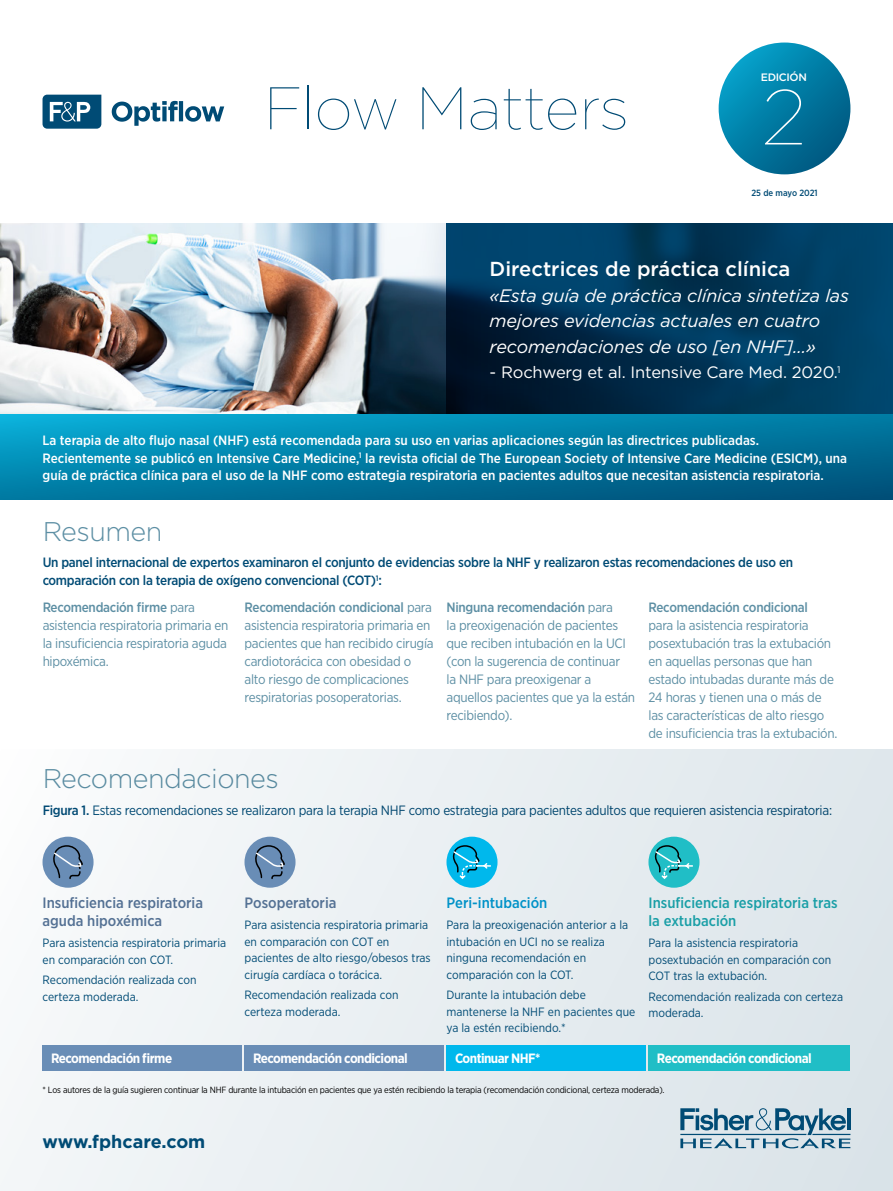
<style>
.page{position:relative;width:893px;height:1191px;background:#fff}
.page>*{position:absolute;margin:0;border:0;box-sizing:border-box;transform-origin:0 0}
.t1{font:100 77.7px "Gotham";color:#fff}
.t2{font:100 60px "Gotham";color:#004b75}
.t3{font:300 27px "Gotham";letter-spacing:-.02em;color:#5d8fa4}
.t4{font:500 20.25px "Gotham";color:#fff}
.t5{font:italic 18px/25.5px "Gotham";letter-spacing:-.01em;color:#fff}
.t6{font:700 18px "Gotham";color:#004b75}
.t7{font:16.5px "Gotham";letter-spacing:-.01em;color:#fff}
.t8{font:500 15px/18px "Gotham Narrow";color:#547194}
.t9{font:500 15px/18px "Gotham Narrow";color:#1a9fa7}
.t10{font:500 15px "Gotham Narrow";color:#0092c8}
.t11{font:13.5px/18px "Gotham Narrow";letter-spacing:-.02em;color:#5d8fa4}
.t12{font:500 13.5px/17.2px "Gotham Narrow";color:#fff}
.t13{font:500 13.5px/18px "Gotham Narrow";letter-spacing:-.02em;color:#004b75}
.t14{font:13.5px "Gotham Narrow";letter-spacing:-.02em;color:#004b75}
.t15{font:700 13.5px "Gotham Narrow";letter-spacing:-.04em;color:#fff}
.t16{font:500 13.5px "Gotham Narrow";letter-spacing:-.02em;color:#5d8fa4}
.t17{font:12px/16.5px "Gotham Narrow";color:#004b75}
.t18{font:500 10.8px "Gotham";letter-spacing:-.03em;color:#fff}
.t19{font:9px "Gotham Narrow";letter-spacing:-.02em;color:#000}
.t20{font:500 9px "Gotham Narrow";color:#004b75}
.s1{font-weight:500}
</style>
<div class="page">
<div style="left:0;top:749px;width:893px;height:442px;background:linear-gradient(to right,#f7f9fa,#dbe4ea)"></div>
<svg style="left:43px;top:95px;width:181px;height:34px"></svg>
<svg style="left:680px;top:1108px;width:170px;height:40px;background:#92b1c2"></svg>
<img style="left:0;top:223px;width:446px;height:192px">
<svg style="left:719px;top:43px;width:131px;height:131px;background:#017ba3"></svg>
<div style="left:43px;top:836px;width:51px;height:51px;background:#698db6;border-radius:50%"></div>
<svg style="left:53px;top:845px;width:30px;height:34px"></svg>
<div style="left:244px;top:836px;width:52px;height:51px;background:#698db6;border-radius:50%"></div>
<svg style="left:255px;top:845px;width:30px;height:34px"></svg>
<svg style="left:446px;top:223px;width:447px;height:192px;background:#003556"></svg>
<svg style="left:0;top:415px;width:893px;height:85px;background:#017ba3"></svg>
<div style="left:43px;top:1045px;width:199px;height:25px;background:#698db6"></div>
<div style="left:244px;top:1045px;width:200px;height:25px;background:#698db6"></div>
<div style="left:446px;top:1045px;width:200px;height:25px;background:#00b8ec"></div>
<div style="left:648px;top:1045px;width:202px;height:25px;background:#20bec6"></div>
<div style="left:446px;top:836px;width:51px;height:51px;background:#00b8ec;border-radius:50%"></div>
<svg style="left:451px;top:844px;width:41px;height:36px"></svg>
<div style="left:648px;top:836px;width:51px;height:51px;background:#20bec6;border-radius:50%"></div>
<svg style="left:653px;top:844px;width:41px;height:36px"></svg>
<h2 class="t2" style="left:264px;top:71px;width:367px">Flow Matters</h2>
<p class="t18" style="left:761px;top:70px;width:48px">EDICIÓN</p>
<h1 class="t1" style="left:762px;top:69px;width:46px">2</h1>
<p class="t20" style="left:751px;top:187px;width:68px">25 de mayo 2021</p>
<h3 class="t4" style="left:490px;top:256px;width:302px">Directrices de práctica clínica</h3>
<h3 class="t5" style="left:490px;top:282px;width:361px">«Esta guía de práctica clínica sintetiza las mejores evidencias actuales en cuatro recomendaciones de uso [en NHF]…»</h3>
<p class="t7" style="left:490px;top:362px;width:352px">- Rochwerg et al. Intensive Care Med. 2020.<sup>1</sup></p>
<p class="t12" style="left:43px;top:432px;width:806px">La terapia de alto flujo nasal (NHF) está recomendada para su uso en varias aplicaciones según las directrices publicadas.<br>Recientemente se publicó en Intensive Care Medicine,<sup>1</sup> la revista oficial de The European Society of Intensive Care Medicine (ESICM), una guía de práctica clínica para el uso de la NHF como estrategia respiratoria en pacientes adultos que necesitan asistencia respiratoria.</p>
<h3 class="t3" style="left:43px;top:514px;width:121px">Resumen</h3>
<p class="t13" style="left:43px;top:553px;width:752px">Un panel internacional de expertos examinaron el conjunto de evidencias sobre la NHF y realizaron estas recomendaciones de uso en comparación con la terapia de oxígeno convencional (COT)<sup>1</sup>:</p>
<p class="t11" style="left:43px;top:597px;width:187px"><span class="s1">Recomendación firme</span> para asistencia respiratoria primaria en la insuficiencia respiratoria aguda hipoxémica.</p>
<p class="t11" style="left:244px;top:597px;width:191px"><span class="s1">Recomendación condicional</span> para asistencia respiratoria primaria en pacientes que han recibido cirugía cardiotorácica con obesidad o alto riesgo de complicaciones respiratorias posoperatorias.</p>
<p class="t11" style="left:446px;top:597px;width:190px"><span class="s1">Ninguna recomendación</span> para<br>la preoxigenación de pacientes que reciben intubación en la UCI (con la sugerencia de continuar<br>la NHF para preoxigenar a aquellos pacientes que ya la están recibiendo).</p>
<p class="t16" style="left:648px;top:598px;width:161px">Recomendación condicional</p>
<p class="t11" style="left:648px;top:615px;width:190px">para la asistencia respiratoria posextubación tras la extubación en aquellas personas que han estado intubadas durante más de<br>24 horas y tienen una o más de las características de alto riesgo de insuficiencia tras la extubación.</p>
<h3 class="t3" style="left:43px;top:761px;width:238px">Recomendaciones</h3>
<p class="t14" style="left:43px;top:801px;width:791px"><span class="s1">Figura 1.</span> Estas recomendaciones se realizaron para la terapia NHF como estrategia para pacientes adultos que requieren asistencia respiratoria:</p>
<p class="t8" style="left:43px;top:894px;width:162px">Insuficiencia respiratoria aguda hipoxémica</p>
<p class="t17" style="left:43px;top:934px;width:185px">Para asistencia respiratoria primaria en comparación con COT.</p>
<p class="t17" style="left:43px;top:971px;width:155px">Recomendación realizada con certeza moderada.</p>
<p class="t8" style="left:244px;top:894px;width:93px">Posoperatoria</p>
<p class="t17" style="left:244px;top:916px;width:188px">Para asistencia respiratoria primaria en comparación con COT en pacientes de alto riesgo/obesos tras cirugía cardíaca o torácica.</p>
<p class="t17" style="left:244px;top:986px;width:155px">Recomendación realizada con certeza moderada.</p>
<p class="t10" style="left:446px;top:893px;width:102px">Peri-intubación</p>
<p class="t17" style="left:446px;top:916px;width:183px">Para la preoxigenación anterior a la intubación en UCI no se realiza ninguna recomendación en comparación con la COT.</p>
<p class="t17" style="left:446px;top:986px;width:190px">Durante la intubación debe mantenerse la NHF en pacientes que ya la estén recibiendo.*</p>
<p class="t9" style="left:648px;top:894px;width:191px">Insuficiencia respiratoria tras la extubación</p>
<p class="t17" style="left:648px;top:934px;width:184px">Para la asistencia respiratoria posextubación en comparación con<br>COT tras la extubación.</p>
<p class="t17" style="left:648px;top:988px;width:196px">Recomendación realizada con certeza moderada.</p>
<p class="t15" style="left:51px;top:1050px;width:123px">Recomendación firme</p>
<p class="t15" style="left:253px;top:1050px;width:156px">Recomendación condicional</p>
<p class="t15" style="left:455px;top:1050px;width:87px">Continuar NHF*</p>
<p class="t15" style="left:657px;top:1050px;width:156px">Recomendación condicional</p>
<p class="t19" style="left:43px;top:1084px;width:623px">* Los autores de la guía sugieren continuar la NHF durante la intubación en pacientes que ya estén recibiendo la terapia (recomendación condicional, certeza moderada).</p>
<h3 class="t6" style="left:43px;top:1130px;width:164px">www.fphcare.com</h3>
</div>
